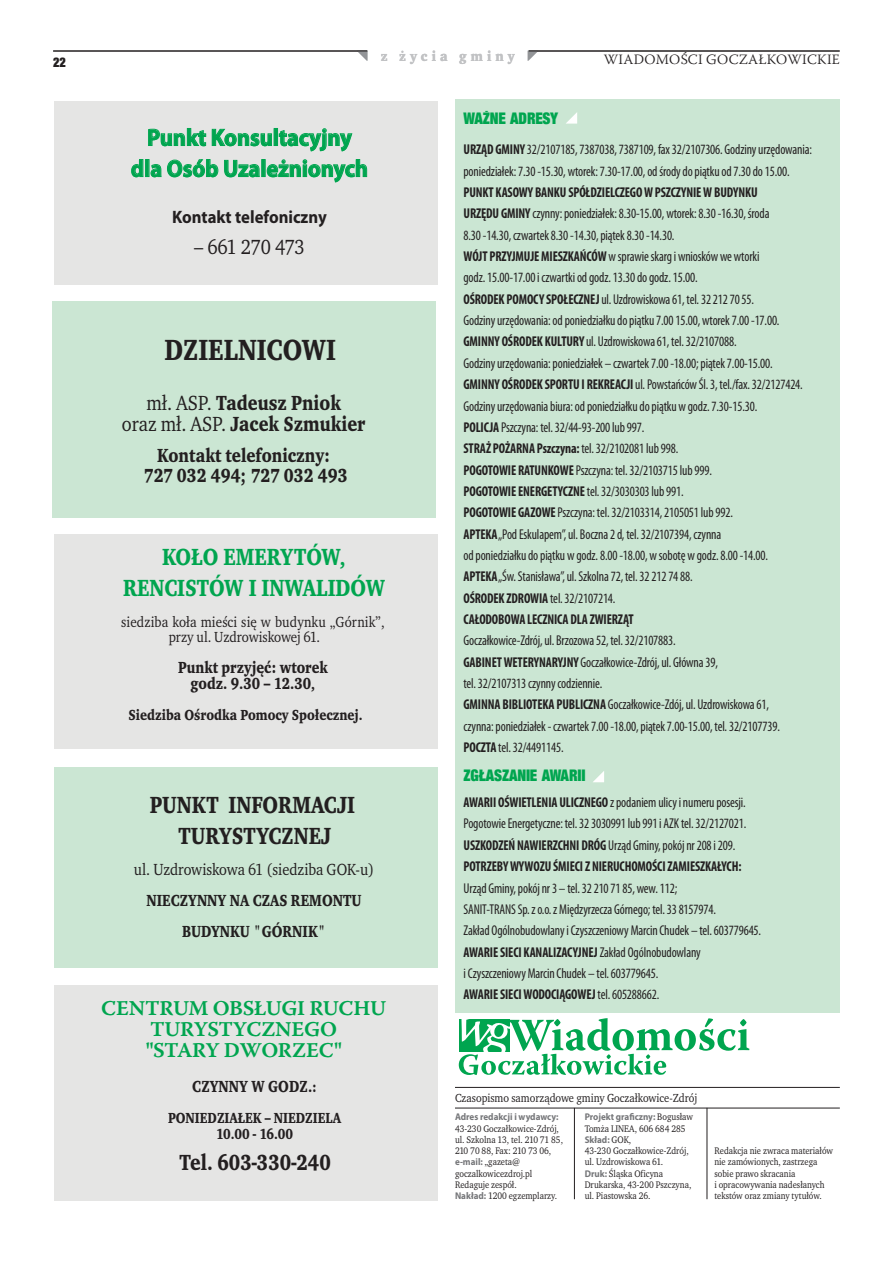
<style>
.page{position:relative;width:893px;height:1263px;background:#fff}
.page>*{position:absolute;margin:0;border:0;box-sizing:border-box;transform-origin:0 0}
.t1{font:700 30px "Wro Text";color:#231f20;scale:.93 1}
.t2{font:700 24px/31px "Myriad Pro";color:#00a54f;text-align:center;scale:.93 1}
.t3{font:700 24px/31px "Wro Text";color:#00a54f;text-align:center;scale:.93 1}
.t4{font:700 24px/31px "Wro Text";color:#231f20;text-align:center;scale:.93 1}
.t5{font:700 22.5px "Wro Text";color:#231f20;scale:.93 1}
.t6{font:21px "Warnock Pro Semibold Capt";letter-spacing:-.015em;color:#00a54f}
.t7{font:700 21px/21px "Wro Text";color:#231f20;text-align:center;scale:.93 1}
.t8{font:21px "Wro Text";letter-spacing:-.015em;color:#231f20;scale:.93 1}
.t9{font:700 19.5px/19.5px "Wro Text";color:#231f20;text-align:center;scale:.93 1}
.t10{font:700 18px "Myriad Pro";color:#231f20;scale:.93 1}
.t11{font:700 17.25px "Wro Head";letter-spacing:-.01em;color:#00a54f}
.t12{font:700 16.5px/15.6px "Wro Text";color:#231f20;text-align:center;scale:.93 1}
.t13{font:16.5px "Wro Text";color:#231f20;scale:.93 1}
.t14{font:700 15px/15.5px "Wro Text";color:#231f20;text-align:center;scale:.93 1}
.t15{font:15px/15.6px "Wro Text";letter-spacing:.01em;color:#231f20;scale:.93 1}
.t16{font:condensed 14.25px/21.3px "Myriad Pro";letter-spacing:-.01em;color:#231f20;scale:.93 1}
.t17{font:300 14.25px "Warnock Pro";letter-spacing:.02em;color:#231f20}
.t18{font:700 14.25px "Wro Text";letter-spacing:.29em;color:#c1c2c4}
.t19{font:700 14.25px "Wro Head";color:#231f20}
.t20{font:12px "Wro Text";color:#231f20;scale:.93 1}
.t21{font:9.75px/11.2px "Wro Text";color:#231f20;scale:.93 1}
.t22{font:700 9.75px "Myriad Pro";color:#757679;scale:.93 1}
.s1{font-weight:400}
.s2{font-size:15px}
.s3{font-weight:700}
.s4{font-family:"Myriad Pro";font-weight:700;color:#757679}
.s5{font-family:"Wro Text";font-weight:400;color:#231f20}
</style>
<div class="page">
<hr style="left:53px;top:51px;width:314px;height:1px;background:#231f20">
<hr style="left:529px;top:51px;width:311px;height:1px;background:#231f20">
<div style="left:455px;top:99px;width:385px;height:913px;background:#cbe6d3"></div>
<hr style="left:455px;top:1087px;width:385px;height:1px;background:#231f20">
<hr style="left:455px;top:1108px;width:385px;height:1px;background:#231f20">
<svg style="left:566px;top:112px;width:11px;height:12px"></svg>
<svg style="left:593px;top:771px;width:11px;height:11px"></svg>
<hr style="left:574px;top:1108px;width:1px;height:91px;background:#231f20">
<hr style="left:707px;top:1108px;width:1px;height:91px;background:#231f20">
<svg style="left:459px;top:1018px;width:290px;height:57px"></svg>
<div style="left:54px;top:101px;width:383px;height:184px;background:#e5e5e4"></div>
<div style="left:52px;top:301px;width:384px;height:216px;background:#cbe6d3"></div>
<svg style="left:148px;top:128px;width:58px;height:19px"></svg>
<svg style="left:212px;top:129px;width:60px;height:18px"></svg>
<div style="left:274px;top:128px;width:4px;height:18px;border:1px solid #00a54f"></div>
<svg style="left:279px;top:128px;width:73px;height:24px"></svg>
<svg style="left:131px;top:159px;width:13px;height:19px"></svg>
<svg style="left:150px;top:159px;width:110px;height:19px"></svg>
<svg style="left:267px;top:159px;width:100px;height:24px"></svg>
<div style="left:54px;top:534px;width:383px;height:215px;background:#e5e5e4"></div>
<div style="left:54px;top:767px;width:383px;height:200px;background:#cbe6d3"></div>
<div style="left:54px;top:984px;width:384px;height:216px;background:#e5e5e4"></div>
<p class="t19" style="left:53px;top:53px;width:14px">22</p>
<p class="t18" style="left:381px;top:47px;width:135px">z życia gminy</p>
<p class="t17" style="left:604px;top:51px;width:237px">WIADOMOŚCI GOCZAŁKOWICKIE</p>
<h2 class="t2" style="left:131px;top:121px;width:256px">Punkt Konsultacyjny dla Osób Uzależnionych</h2>
<p class="t10" style="left:172px;top:205px;width:168px">Kontakt telefoniczny</p>
<h3 class="t8" style="left:194px;top:234px;width:120px">– 661 270 473</h3>
<h1 class="t1" style="left:164px;top:331px;width:186px">DZIELNICOWI</h1>
<h3 class="t7" style="left:122px;top:392px;width:264px"><span class="s1">mł. ASP.</span> Tadeusz Pniok<br><span class="s1">oraz mł. ASP.</span> Jacek Szmukier</h3>
<h3 class="t9" style="left:144px;top:446px;width:221px">Kontakt telefoniczny:<br>727 032 494; 727 032 493</h3>
<h2 class="t3" style="left:123px;top:541px;width:283px">KOŁO EMERYTÓW,<br>RENCISTÓW I INWALIDÓW</h2>
<p class="t15" style="left:169px;top:614px;width:234px;text-indent:-48px">siedziba koła mieści się w budynku „Górnik”, przy ul. Uzdrowiskowej 61.</p>
<p class="t12" style="left:178px;top:660px;width:162px">Punkt przyjęć: wtorek godz. 9.30 – 12.30,</p>
<p class="t14" style="left:128px;top:707px;width:253px">Siedziba Ośrodka Pomocy Społecznej.</p>
<h2 class="t4" style="left:150px;top:790px;width:222px">PUNKT INFORMACJI<br>TURYSTYCZNEJ</h2>
<p class="t13" style="left:134px;top:859px;width:260px">ul. Uzdrowiskowa 61 (siedziba GOK-u)</p>
<p class="t12" style="left:147px;top:885px;width:233px;line-height:31px">NIECZYNNY NA CZAS REMONTU<br>BUDYNKU "GÓRNIK"</p>
<h3 class="t6" style="left:101px;top:995px;width:44px">CENTR</h3>
<h3 class="t6" style="left:173px;top:995px;width:54px">UM OBS</h3>
<h3 class="t6" style="left:254px;top:995px;width:134px">ŁUGI RUCHU</h3>
<h3 class="t6" style="left:150px;top:1016px;width:45px">TURYSTYCZN</h3>
<h3 class="t6" style="left:291px;top:1016px;width:47px">EGO</h3>
<h3 class="t6" style="left:145px;top:1037px;width:34px">"STARY</h3>
<h3 class="t6" style="left:224px;top:1037px;width:120px">DWORZEC"</h3>
<p class="t12" style="left:192px;top:1079px;width:135px">CZYNNY W GODZ.<span class="s2">:</span></p>
<p class="t14" style="left:168px;top:1111px;width:188px">PONIEDZIAŁEK – NIEDZIELA<br>10.00 - 16.00</p>
<h3 class="t5" style="left:179px;top:1148px;width:164px">Tel. 603-330-240</h3>
<p class="t11" style="left:463px;top:107px;width:96px">WAŻNE ADRESY</p>
<p class="t16" style="left:463px;top:139px;width:376px"><span class="s3">URZĄD GMINY</span> 32/2107185, 7387038, 7387109, fax 32/2107306. Godziny urzędowania: poniedziałek: 7.30 -15.30, wtorek: 7.30-17.00, od środy do piątku od 7.30 do 15.00.</p>
<p class="t16" style="left:463px;top:181px;width:366px"><span class="s3">PUNKT KASOWY BANKU SPÓŁDZIELCZEGO W PSZCZYNIE W BUDYNKU<br>URZĘDU GMINY</span> czynny: poniedziałek: 8.30-15.00, wtorek: 8.30 -16.30, środa<br>8.30 -14.30, czwartek 8.30 -14.30, piątek 8.30 -14.30.<br><span class="s3">WÓJT PRZYJMUJE MIESZKAŃCÓW</span> w sprawie skarg i wniosków we wtorki<br>godz. 15.00-17.00 i czwartki od godz. 13.30 do godz. 15.00.<br><span class="s3">OŚRODEK POMOCY SPOŁECZNEJ</span> ul. Uzdrowiskowa 61, tel. 32 212 70 55.<br>Godziny urzędowania: od poniedziałku do piątku 7.00 15.00, wtorek 7.00 -17.00.<br><span class="s3">GMINNY OŚRODEK KULTURY</span> ul. Uzdrowiskowa 61, tel. 32/2107088.<br>Godziny urzędowania: poniedziałek – czwartek 7.00 -18.00; piątek 7.00-15.00.<br><span class="s3">GMINNY OŚRODEK SPORTU I REKREACJI</span> ul. Powstańców Śl. 3, tel./fax. 32/2127424.<br>Godziny urzędowania biura: od poniedziałku do piątku w godz. 7.30-15.30.<br><span class="s3">POLICJA</span> Pszczyna: tel. 32/44-93-200 lub 997.<br><span class="s3">STRAŻ POŻARNA Pszczyna:</span> tel. 32/2102081 lub 998.<br><span class="s3">POGOTOWIE RATUNKOWE</span> Pszczyna: tel. 32/2103715 lub 999.<br><span class="s3">POGOTOWIE ENERGETYCZNE</span> tel. 32/3030303 lub 991.<br><span class="s3">POGOTOWIE GAZOWE</span> Pszczyna: tel. 32/2103314, 2105051 lub 992.<br><span class="s3">APTEKA</span> „Pod Eskulapem”, ul. Boczna 2 d, tel. 32/2107394, czynna<br>od poniedziałku do piątku w godz. 8.00 -18.00, w sobotę w godz. 8.00 -14.00.<br><span class="s3">APTEKA</span> „Św. Stanisława”, ul. Szkolna 72, tel. 32 212 74 88.<br><span class="s3">OŚRODEK ZDROWIA</span> tel. 32/2107214.<br><span class="s3">CAŁODOBOWA LECZNICA DLA ZWIERZĄT</span></p>
<p class="t16" style="left:463px;top:630px;width:342px">Goczałkowice-Zdrój, ul. Brzozowa 52, tel. 32/2107883.<br><span class="s3">GABINET WETERYNARYJNY</span> Goczałkowice-Zdrój, ul. Główna 39,<br>tel. 32/2107313 czynny codziennie.<br><span class="s3">GMINNA BIBLIOTEKA PUBLICZNA</span> Goczałkowice-Zdój, ul. Uzdrowiskowa 61, czynna: poniedziałek - czwartek 7.00 -18.00, piątek 7.00-15.00, tel. 32/2107739.<br><span class="s3">POCZTA</span> tel. 32/4491145.</p>
<p class="t11" style="left:463px;top:765px;width:123px">ZGŁASZANIE AWARII</p>
<p class="t16" style="left:463px;top:791px;width:306px"><span class="s3">AWARII OŚWIETLENIA ULICZNEGO</span> z podaniem ulicy i numeru posesji.<br>Pogotowie Energetyczne: tel. 32 3030991 lub 991 i AZK tel. 32/2127021.<br><span class="s3">USZKODZEŃ NAWIERZCHNI DRÓG</span> Urząd Gminy, pokój nr 208 i 209.<br><span class="s3">POTRZEBY WYWOZU ŚMIECI Z NIERUCHOMOŚCI ZAMIESZKAŁYCH:</span></p>
<p class="t16" style="left:463px;top:877px;width:322px">Urząd Gminy, pokój nr 3 – tel. 32 210 71 85, wew. 112;<br>SANIT-TRANS Sp. z o.o. z Międzyrzecza Górnego; tel. 33 8157974.<br>Zakład Ogólnobudowlany i Czyszczeniowy Marcin Chudek – tel. 603779645.<br><span class="s3">AWARIE SIECI KANALIZACYJNEJ</span> Zakład Ogólnobudowlany<br>i Czyszczeniowy Marcin Chudek – tel. 603779645.<br><span class="s3">AWARIE SIECI WODOCIĄGOWEJ</span> tel. 605288662.</p>
<p class="t20" style="left:455px;top:1090px;width:262px">Czasopismo samorządowe gminy Goczałkowice-Zdrój</p>
<p class="t22" style="left:455px;top:1111px;width:113px">Adres redakcji i wydawcy:</p>
<p class="t21" style="left:455px;top:1123px;width:118px">43-230 Goczałkowice-Zdrój, ul. Szkolna 13, tel. 210 71 85,<br>210 70 88, Fax: 210 73 06, <span class="s4">e-mail:</span> „gazeta@ goczalkowicezdroj.pl<br>Redaguje zespół.<br><span class="s4">Nakład:</span> 1200 egzemplarzy.</p>
<p class="t22" style="left:585px;top:1111px;width:118px">Projekt graficzny: <span class="s5">Bogusław</span></p>
<p class="t21" style="left:585px;top:1123px;width:110px">Tomża LINEA, 606 684 285</p>
<p class="t22" style="left:585px;top:1133px;width:52px">Skład: <span class="s5">GOK,</span></p>
<p class="t21" style="left:585px;top:1145px;width:116px">43-230 Goczałkowice-Zdrój, ul. Uzdrowiskowa 61.<br><span class="s4">Druk:</span> Śląska Oficyna<br>Drukarska, 43-200 Pszczyna, ul. Piastowska 26.</p>
<p class="t21" style="left:714px;top:1145px;width:129px">Redakcja nie zwraca materiałów nie zamówionych, zastrzega sobie prawo skracania<br>i opracowywania nadesłanych tekstów oraz zmiany tytułów.</p>
</div>
